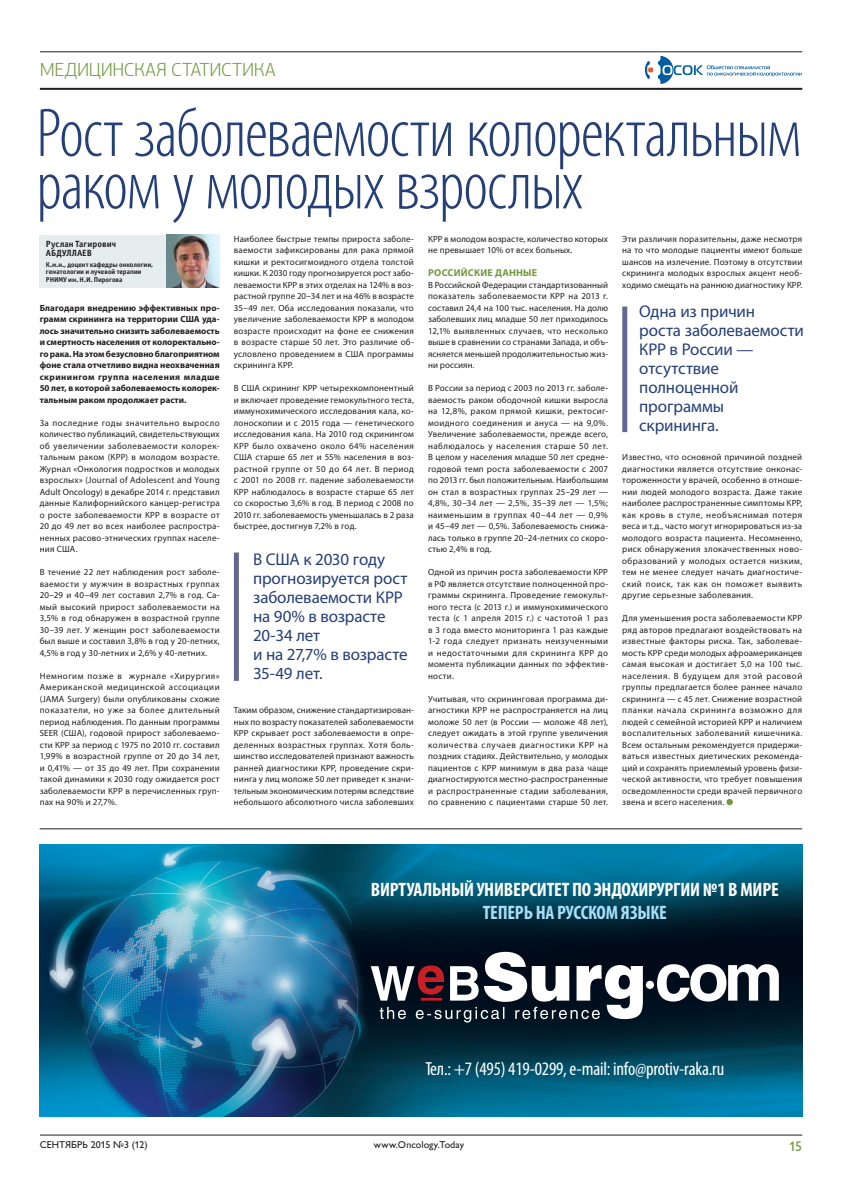
<style>
.page{position:relative;width:842px;height:1191px;background:#fff}
.page>*{position:absolute;margin:0;border:0;box-sizing:border-box;transform-origin:0 0}
.t1{font:300 condensed 69.5px/52.4px "Myriad Pro";letter-spacing:-.02em;color:#253f78}
.t2{font:700 condensed 19.5px "Myriad Pro";letter-spacing:-.01em;color:#fff}
.t3{font:700 condensed 19.5px "Myriad Pro";letter-spacing:-.01em;color:#a4def8}
.t4{font:condensed 19px "Myriad Pro";letter-spacing:-.01em;color:#fff}
.t5{font:300 19px "PF Agora Sans Pro";letter-spacing:-.02em;color:#729a41}
.t6{font:17px/19px "Myriad Pro";letter-spacing:-.01em;color:#253f78}
.t7{font:14px "Gill Sans C";color:#729a41}
.t8{font:10px "Gill Sans C";letter-spacing:.005em;color:#231f20}
.t9{font:700 10px "Myriad Pro";letter-spacing:.02em;color:#729a41}
.t10{font:9px/11.5px "Myriad Pro";letter-spacing:.015em;color:#231f20;text-align:justify}
.t11{font:700 9px/11.5px "Myriad Pro";color:#231f20;text-align:justify}
.t12{font:700 9px/9px "Officina Sans C";letter-spacing:.005em;color:#231f20}
.t13{font:700 7px/7.5px "Officina Sans C";letter-spacing:-.005em;color:#231f20}
</style>
<div class="page">
<hr style="left:40px;top:52px;width:762px;height:1px;background:#231f20">
<hr style="left:40px;top:88px;width:762px;height:2px;background:#231f20">
<div style="left:40px;top:235px;width:180px;height:52px;background:#e5edee"></div>
<img style="left:166px;top:235px;width:54px;height:52px">
<hr style="left:40px;top:1134px;width:762px;height:1px;background:#231f20">
<svg style="left:645px;top:56px;width:157px;height:28px"></svg>
<hr style="left:40px;top:828px;width:762px;height:1px;background:#231f20">
<div style="left:234px;top:552px;width:5px;height:129px;background:#626794"></div>
<div style="left:622px;top:306px;width:5px;height:126px;background:#626794"></div>
<div style="left:726px;top:799px;width:7px;height:6px;background:#729a41;border-radius:50%"></div>
<img style="left:40px;top:844px;width:762px;height:272px">
<svg style="left:371px;top:951px;width:408px;height:71px"></svg>
<h3 class="t5" style="left:40px;top:58px;width:237px">МЕДИЦИНСКАЯ СТАТИСТИКА</h3>
<h1 class="t1" style="left:36px;top:108px;width:767px">Рост заболеваемости колоректальным раком у молодых взрослых</h1>
<p class="t10" style="left:428px;top:233px;width:181px">КРР в молодом возрасте, количество которых не превышает 10% от всех больных.</p>
<p class="t9" style="left:428px;top:266px;width:111px">РОССИЙСКИЕ ДАННЫЕ</p>
<p class="t10" style="left:428px;top:279px;width:182px">В Российской Федерации стандартизованный показатель заболеваемости КРР на 2013 г. составил 24,4 на 100 тыс. населения. На долю заболевших лиц младше 50 лет приходилось 12,1% выявленных случаев, что несколько выше в сравнении со странами Запада, и объ&shy;ясняется меньшей продолжительностью жиз&shy;ни россиян.</p>
<p class="t10" style="left:428px;top:382px;width:182px">В России за период с 2003 по 2013 гг. заболе&shy;ваемость раком ободочной кишки выросла на 12,8%, раком прямой кишки, ректосиг&shy;моидного соединения и ануса — на 9,0%.<br>Увеличение заболеваемости, прежде всего, наблюдалось у населения старше 50 лет.<br>В целом у населения младше 50 лет средне&shy;годовой темп роста заболеваемости с 2007 по 2013 гг. был положительным. Наибольшим он стал в возрастных группах 25–29 лет — 4,8%, 30–34 лет — 2,5%, 35–39 лет — 1,5%; наименьшим в группах 40–44 лет — 0,9% и 45–49 лет — 0,5%. Заболеваемость снижа&shy;лась только в группе 20–24-летних со скоро&shy;стью 2,4% в год.</p>
<p class="t10" style="left:428px;top:566px;width:182px">Одной из причин роста заболеваемости КРР в РФ является отсутствие полноценной про&shy;граммы скрининга. Проведение гемокульт&shy;ного теста (с 2013 г.) и иммунохимического теста (с 1 апреля 2015 г.) с частотой 1 раз в 3 года вместо мониторинга 1 раз каждые 1-2 года следует признать неизученными и недостаточными для скрининга КРР до момента публикации данных по эффектив&shy;ности.</p>
<p class="t10" style="left:428px;top:693px;width:182px">Учитывая, что скрининговая программа ди&shy;агностики КРР не распространяется на лиц моложе 50 лет (в России — моложе 48 лет), следует ожидать в этой группе увеличения количества случаев диагностики КРР на поздних стадиях. Действительно, у молодых пациентов с КРР минимум в два раза чаще диагностируются местно-распространенные и распространенные стадии заболевания, по сравнению с пациентами старше 50 лет.</p>
<p class="t10" style="left:234px;top:233px;width:182px">Наиболее быстрые темпы прироста заболе&shy;ваемости зафиксированы для рака прямой кишки и ректосигмоидного отдела толстой кишки. К 2030 году прогнозируется рост забо&shy;леваемости КРР в этих отделах на 124% в воз&shy;растной группе 20–34 лет и на 46% в возрасте 35–49 лет. Оба исследования показали, что увеличение заболеваемости КРР в молодом возрасте происходит на фоне ее снижения в возрасте старше 50 лет. Это различие об&shy;условлено проведением в США программы скрининга КРР.</p>
<p class="t10" style="left:234px;top:382px;width:182px">В США скрининг КРР четырехкомпонентный и включает проведение гемокультного теста, иммунохимического исследования кала, ко&shy;лоноскопии и с 2015 года — генетического исследования кала. На 2010 год скринингом КРР было охвачено около 64% населения США старше 65 лет и 55% населения в воз&shy;растной группе от 50 до 64 лет. В период с 2001 по 2008 гг. падение заболеваемости КРР наблюдалось в возрасте старше 65 лет со скоростью 3,6% в год. В период с 2008 по 2010 гг. заболеваемость уменьшалась в 2 раза быстрее, достигнув 7,2% в год.</p>
<p class="t10" style="left:622px;top:233px;width:182px">Эти различия поразительны, даже несмотря на то что молодые пациенты имеют больше шансов на излечение. Поэтому в отсутствии скрининга молодых взрослых акцент необ&shy;ходимо смещать на раннюю диагностику КРР.</p>
<p class="t12" style="left:46px;top:240px;width:72px">Руслан Тагирович<br>АБДУЛЛАЕВ</p>
<p class="t13" style="left:46px;top:261px;width:109px">К.м.н., доцент кафедры онкологии, гематологии и лучевой терапии<br>РНИМУ им. Н.И. Пирогова</p>
<p class="t11" style="left:40px;top:301px;width:182px">Благодаря внедрению эффективных про&shy;грамм скрининга на территории США уда&shy;лось значительно снизить заболеваемость и смертность населения от колоректально&shy;го рака. На этом безусловно благоприятном фоне стала отчетливо видна неохваченная скринингом группа населения младше 50 лет, в которой заболеваемость колорек&shy;тальным раком продолжает расти.</p>
<p class="t10" style="left:40px;top:417px;width:182px">За последние годы значительно выросло количество публикаций, свидетельствующих об увеличении заболеваемости колорек&shy;тальным раком (КРР) в молодом возрасте.<br>Журнал «Онкология подростков и молодых взрослых» (Journal of Adolescent and Young Adult Oncology) в декабре 2014 г. представил данные Калифорнийского канцер-регистра о росте заболеваемости КРР в возрасте от 20 до 49 лет во всех наиболее распростра&shy;ненных расово-этнических группах населе&shy;ния США.</p>
<p class="t10" style="left:40px;top:566px;width:182px">В течение 22 лет наблюдения рост заболе&shy;ваемости у мужчин в возрастных группах 20–29 и 40–49 лет составил 2,7% в год. Са&shy;мый высокий прирост заболеваемости на 3,5% в год обнаружен в возрастной группе 30–39 лет. У женщин рост заболеваемости был выше и составил 3,8% в год у 20-летних, 4,5% в год у 30-летних и 2,6% у 40-летних.</p>
<p class="t10" style="left:40px;top:670px;width:182px">Немногим позже в журнале «Хирургия» Американской медицинской ассоциации (JAMA Surgery) были опубликованы схожие показатели, но уже за более длительный период наблюдения. По данным программы SEER (США), годовой прирост заболеваемо&shy;сти КРР за период с 1975 по 2010 гг. составил 1,99% в возрастной группе от 20 до 34 лет, и 0,41% — от 35 до 49 лет. При сохранении такой динамики к 2030 году ожидается рост заболеваемости КРР в перечисленных груп&shy;пах на 90% и 27,7%.</p>
<h3 class="t6" style="left:639px;top:302px;width:166px">Одна из причин<br>роста заболеваемости<br>КРР в России — отсутствие полноценной программы скрининга.</h3>
<p class="t10" style="left:622px;top:451px;width:182px">Известно, что основной причиной поздней диагностики является отсутствие онконас&shy;тороженности у врачей, особенно в отноше&shy;нии людей молодого возраста. Даже такие наиболее распространенные симптомы КРР, как кровь в стуле, необъяснимая потеря веса и т.д., часто могут игнорироваться из-за молодого возраста пациента. Несомненно, риск обнаружения злокачественных ново&shy;образований у молодых остается низким, тем не менее следует начать диагностиче&shy;ский поиск, так как он поможет выявить другие серьезные заболевания.</p>
<p class="t10" style="left:622px;top:612px;width:182px">Для уменьшения роста заболеваемости КРР ряд авторов предлагают воздействовать на известные факторы риска. Так, заболевае&shy;мость КРР среди молодых афроамериканцев самая высокая и достигает 5,0 на 100 тыс. населения. В будущем для этой расовой группы предлагается более раннее начало скрининга — с 45 лет. Снижение возрастной планки начала скрининга возможно для людей с семейной историей КРР и наличием воспалительных заболеваний кишечника.<br>Всем остальным рекомендуется придержи&shy;ваться известных диетических рекоменда&shy;ций и сохранять приемлемый уровень физи&shy;ческой активности, что требует повышения осведомленности среди врачей первичного звена и всего населения.</p>
<h3 class="t6" style="left:253px;top:550px;width:156px">В США к 2030 году прогнозируется рост заболеваемости КРР на 90% в возрасте<br>20-34 лет<br>и на 27,7% в возрасте<br>35-49 лет.</h3>
<p class="t10" style="left:234px;top:704px;width:182px">Таким образом, снижение стандартизирован&shy;ных по возрасту показателей заболеваемости КРР скрывает рост заболеваемости в опре&shy;деленных возрастных группах. Хотя боль&shy;шинство исследователей признают важность ранней диагностики КРР, проведение скри&shy;нинга у лиц моложе 50 лет приведет к значи&shy;тельным экономическим потерям вследствие небольшого абсолютного числа заболевших</p>
<h2 class="t2" style="left:371px;top:877px;width:409px">ВИРТУАЛЬНЫЙ УНИВЕРСИТЕТ ПО ЭНДОХИРУРГИИ №1 В МИРЕ</h2>
<h2 class="t3" style="left:483px;top:900px;width:186px">ТЕПЕРЬ НА РУССКОМ ЯЗЫКЕ</h2>
<h3 class="t4" style="left:425px;top:1057px;width:300px">Тел.: +7 (495) 419-0299, e-mail: info@protiv-raka.ru</h3>
<p class="t8" style="left:40px;top:1138px;width:109px">СЕНТЯБРЬ 2015 №3 (12)</p>
<p class="t8" style="left:374px;top:1139px;width:92px">www.Oncology.Today</p>
<h3 class="t7" style="left:789px;top:1138px;width:15px">15</h3>
</div>
